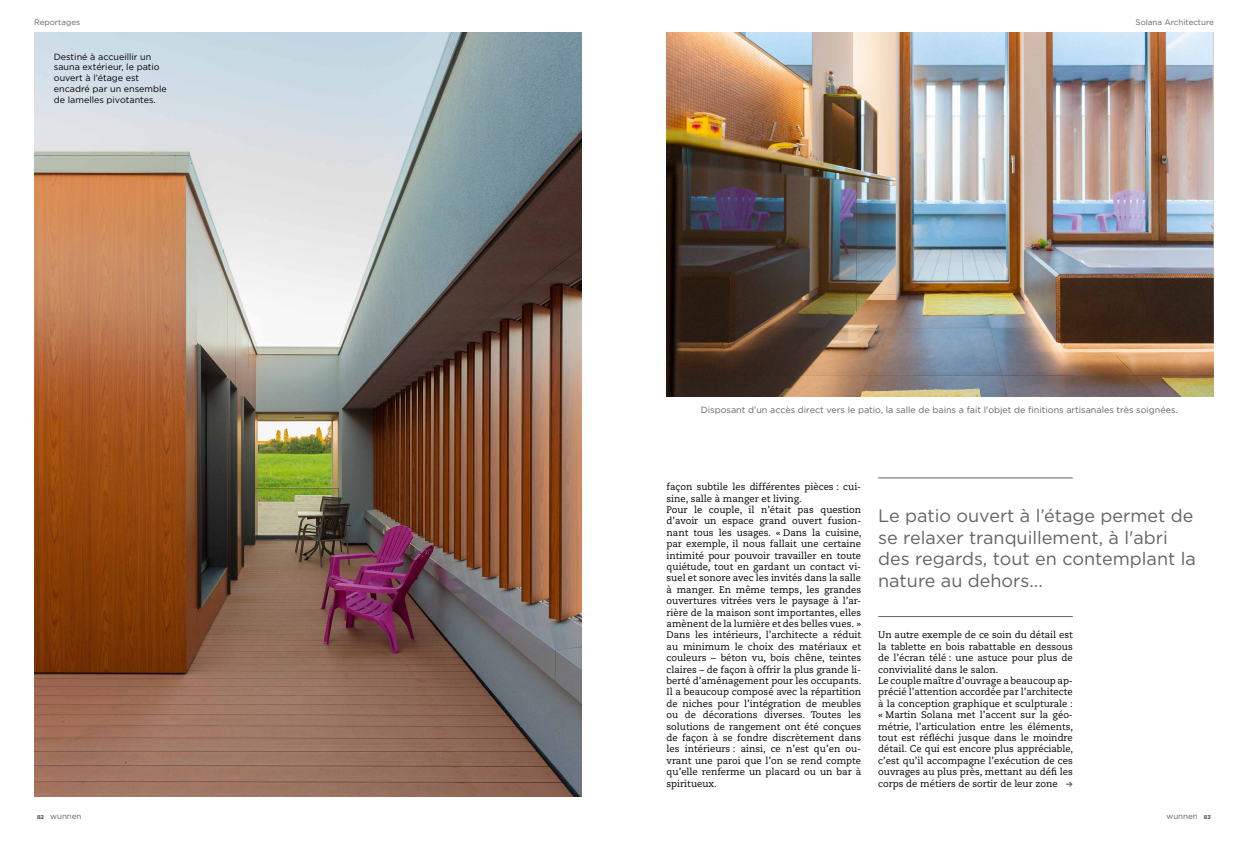
<style>
.page{position:relative;width:1248px;height:842px;background:#fff}
.page>*{position:absolute;margin:0;border:0;box-sizing:border-box;transform-origin:0 0}
.t1{font:18px/21.6px "Gotham";color:#636362}
.t2{font:9.5px/11.4px "Caecilia LT Std";color:#000}
.t3{font:9px/10.8px "Gotham";color:#000}
.t4{font:9px "Gotham";color:#636362}
.t5{font:8px "Gotham";color:#636362}
.s1{font-weight:900;font-size:5.6px}
</style>
<div class="page">
<img style="left:666px;top:33px;width:547px;height:364px">
<img style="left:34px;top:33px;width:547px;height:764px">
<hr style="left:878px;top:616px;width:194px;height:1px;background:#636362">
<hr style="left:878px;top:478px;width:194px;height:1px;background:#636362">
<p class="t5" style="left:34px;top:17px;width:48px">Reportages</p>
<p class="t3" style="left:54px;top:51px;width:114px">Destiné à accueillir un sauna extérieur, le patio ouvert à l’étage est encadré par un ensemble de lamelles pivotantes.</p>
<p class="t5" style="left:1135px;top:17px;width:80px">Solana Architecture</p>
<p class="t4" style="left:700px;top:404px;width:478px">Disposant d’un accès direct vers le patio, la salle de bains a fait l'objet de finitions artisanales très soignées.</p>
<p class="t2" style="left:666px;top:481px;width:196px">façon subtile les différentes pièces : cui&shy;sine, salle à manger et living.<br>Pour le couple, il n’était pas question d’avoir un espace grand ouvert fusion&shy;nant tous les usages. « Dans la cuisine, par exemple, il nous fallait une certaine intimité pour pouvoir travailler en toute quiétude, tout en gardant un contact vi&shy;suel et sonore avec les invités dans la salle à manger. En même temps, les grandes ouvertures vitrées vers le paysage à l’ar&shy;rière de la maison sont importantes, elles amènent de la lumière et des belles vues. » Dans les intérieurs, l’architecte a réduit au minimum le choix des matériaux et couleurs – béton vu, bois chêne, teintes claires – de façon à offrir la plus grande li&shy;berté d’aménagement pour les occupants.<br>Il a beaucoup composé avec la répartition de niches pour l’intégration de meubles ou de décorations diverses. Toutes les solutions de rangement ont été conçues de façon à se fondre discrètement dans les intérieurs : ainsi, ce n’est qu’en ou&shy;vrant une paroi que l’on se rend compte qu’elle renferme un placard ou un bar à spiritueux.</p>
<h1 class="t1" style="left:878px;top:505px;width:319px">Le patio ouvert à l’étage permet de se relaxer tranquillement, à l'abri des regards, tout en contemplant la nature au dehors...</h1>
<p class="t2" style="left:878px;top:630px;width:196px">Un autre exemple de ce soin du détail est la tablette en bois rabattable en dessous de l’écran télé : une astuce pour plus de convivialité dans le salon.<br>Le couple maître d’ouvrage a beaucoup ap&shy;précié l’attention accordée par l’architecte à la conception graphique et sculpturale : « Martin Solana met l’accent sur la géo&shy;métrie, l’articulation entre les éléments, tout est réfléchi jusque dans le moindre détail. Ce qui est encore plus appréciable, c’est qu’il accompagne l’exécution de ces ouvrages au plus près, mettant au défi les corps de métiers de sortir de leur zone</p>
<p class="t5" style="left:37px;top:811px;width:46px"><span class="s1">82</span> wunnen</p>
<p class="t5" style="left:1166px;top:811px;width:46px">wunnen <span class="s1">83</span></p>
</div>
